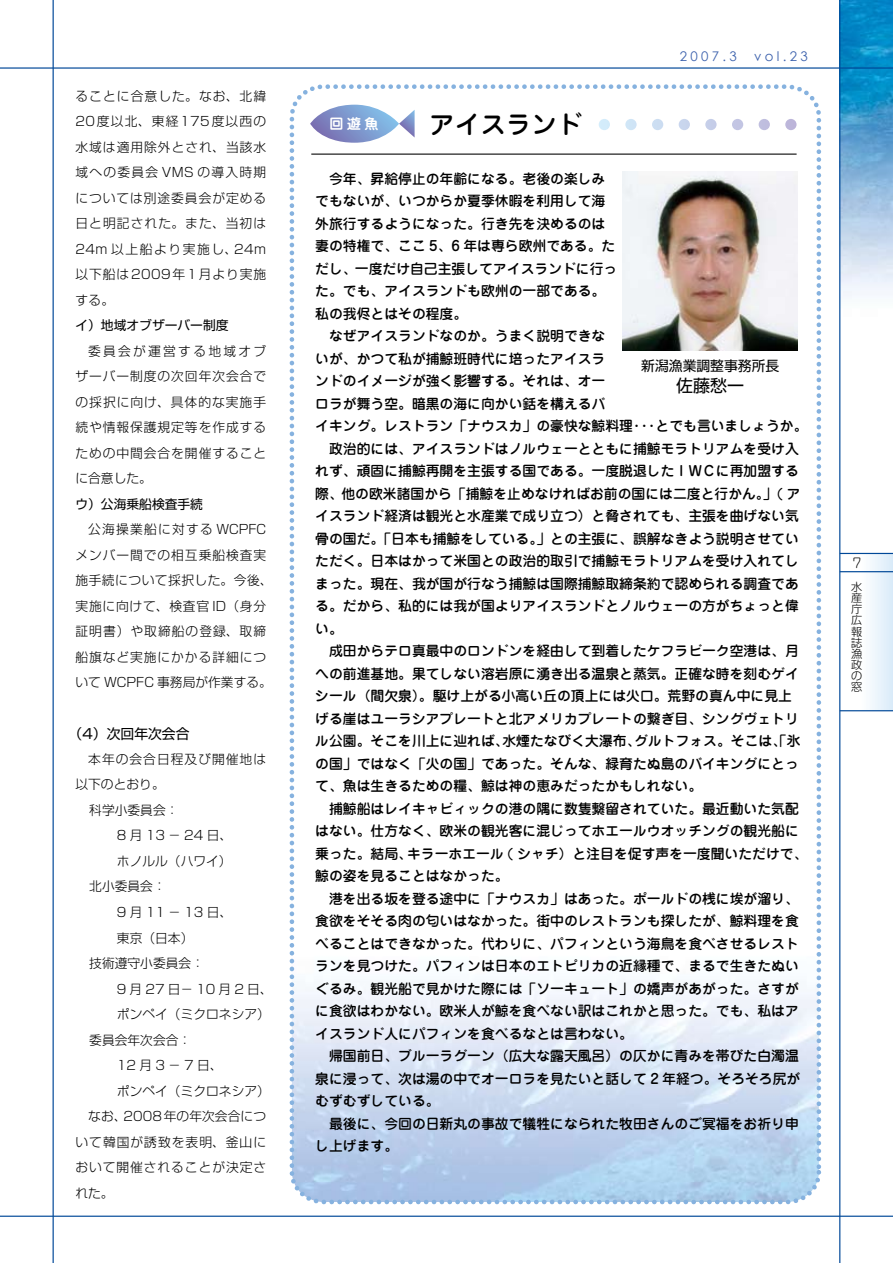
<style>
.page{position:relative;width:893px;height:1263px;background:#fff}
.page>*{position:absolute;margin:0;border:0;box-sizing:border-box;transform-origin:0 0}
.t1{font:500 25.5px "Jun 34";color:#000}
.t2{font:16.95px "Shin Go";color:#000}
.t3{font:700 14.1px "Jun 501";color:#fff}
.t4{font:500 13.8px/22.5px "Jun 34";color:#000}
.t5{font:13.8px "Shin Go";color:#000}
.t6{font:13.35px "Century Gothic";letter-spacing:.25em;color:#3d62ad}
.t7{font:300 12.75px/25.5px "Shin Go";letter-spacing:.075em;color:#000;text-align:justify}
.t8{font:300 12.75px "Shin Go";color:#000}
.t9{font:12.75px "Shin Go";color:#000}
.t10{font:300 12.75px "Shin Go";letter-spacing:.005em;color:#000}
.t11{font:300 12.75px "Shin Go";letter-spacing:.235em;color:#000}
.t12{font:300 11.1px/11.1px "Shin Go";color:#000;text-align:justify}
</style>
<div class="page">
<img style="left:840px;top:0;width:53px;height:321px">
<div style="left:840px;top:553px;width:53px;height:158px;background:linear-gradient(to right,#fff,#e0eefa)"></div>
<hr style="left:53px;top:0;width:1px;height:1263px;background:#004898">
<hr style="left:840px;top:553px;width:53px;height:1px;background:#004898">
<hr style="left:840px;top:571px;width:53px;height:1px;background:#004898">
<hr style="left:840px;top:710px;width:53px;height:1px;background:#004898">
<hr style="left:839px;top:0;width:1px;height:1263px;background:#004898">
<hr style="left:0;top:1215px;width:893px;height:2px;background:#004898">
<hr style="left:0;top:67px;width:893px;height:2px;background:#004898">
<div style="left:290px;top:84px;width:531px;height:1120px;border:5px dashed #86b2df;border-radius:31px"></div>
<svg style="left:310px;top:105px;width:89px;height:38px;background:#8aa1d1"></svg>
<svg style="left:399px;top:110px;width:16px;height:28px"></svg>
<hr style="left:311px;top:154px;width:486px;height:1px;background:#000">
<svg style="left:759px;top:119px;width:11px;height:11px"></svg>
<svg style="left:732px;top:119px;width:11px;height:11px"></svg>
<svg style="left:785px;top:119px;width:11px;height:11px"></svg>
<svg style="left:705px;top:119px;width:12px;height:11px"></svg>
<svg style="left:679px;top:119px;width:11px;height:11px"></svg>
<svg style="left:652px;top:119px;width:11px;height:11px"></svg>
<svg style="left:625px;top:119px;width:12px;height:11px"></svg>
<svg style="left:599px;top:119px;width:11px;height:11px"></svg>
<img style="left:623px;top:171px;width:175px;height:180px">
<svg style="left:853px;top:557px;width:7px;height:11px"></svg>
<p class="t7" style="left:75px;top:82px;width:192px">ることに合意した。なお、北緯20度以北、東経175度以西の水域は適用除外とされ、当該水域への委員会 VMS の導入時期については別途委員会が定める日と明記された。また、当初は24m 以上船より実施し、24m以下船は2009年1月より実施する。</p>
<p class="t9" style="left:75px;top:317px;width:155px">イ）地域オブザーバー制度</p>
<p class="t7" style="left:75px;top:338px;width:192px;text-indent:13px">委員会が運営する地域オブザーバー制度の次回年次会合での採択に向け、具体的な実施手続や情報保護規定等を作成するための中間会合を開催することに合意した。</p>
<p class="t9" style="left:75px;top:495px;width:129px">ウ）公海乗船検査手続</p>
<p class="t7" style="left:75px;top:516px;width:199px;text-align:center">公海操業船に対する WCPFC<br>メンバー間での相互乗船検査実施手続について採択した。今後、実施に向けて、検査官 ID（身分証明書）や取締船の登録、取締船旗など実施にかかる詳細について WCPFC 事務局が作業する。</p>
<p class="t5" style="left:69px;top:725px;width:123px">（4）次回年次会合</p>
<p class="t7" style="left:88px;top:746px;width:179px">本年の会合日程及び開催地は</p>
<p class="t7" style="left:75px;top:771px;width:91px">以下のとおり。</p>
<p class="t7" style="left:89px;top:797px;width:91px">科学小委員会：</p>
<p class="t7" style="left:117px;top:822px;width:117px">8月13−24日、</p>
<p class="t7" style="left:117px;top:848px;width:116px">ホノルル（ハワイ）</p>
<p class="t7" style="left:89px;top:873px;width:78px">北小委員会：</p>
<p class="t7" style="left:117px;top:899px;width:117px">9月11−13日、</p>
<p class="t7" style="left:117px;top:924px;width:78px">東京（日本）</p>
<p class="t8" style="left:89px;top:955px;width:116px">技術遵守小委員会：</p>
<p class="t11" style="left:117px;top:980px;width:157px">9月27日−10月2日、</p>
<p class="t8" style="left:117px;top:1006px;width:155px">ポンペイ（ミクロネシア）</p>
<p class="t8" style="left:89px;top:1031px;width:104px">委員会年次会合：</p>
<p class="t7" style="left:117px;top:1052px;width:107px">12月3−7日、</p>
<p class="t8" style="left:117px;top:1082px;width:155px">ポンペイ（ミクロネシア）</p>
<p class="t10" style="left:88px;top:1108px;width:179px">なお、2008年の年次会合につ</p>
<p class="t7" style="left:75px;top:1128px;width:192px">いて韓国が誘致を表明、釜山に</p>
<p class="t7" style="left:75px;top:1154px;width:192px">おいて開催されることが決定さ</p>
<p class="t7" style="left:75px;top:1179px;width:40px">れた。</p>
<p class="t3" style="left:330px;top:114px;width:51px">回遊魚</p>
<h1 class="t1" style="left:429px;top:107px;width:154px">アイスランド</h1>
<p class="t6" style="left:680px;top:48px;width:59px">2007.3</p>
<p class="t6" style="left:754px;top:48px;width:55px">vol.23</p>
<p class="t4" style="left:315px;top:167px;width:304px;text-indent:14px">今年、昇給停止の年齢になる。老後の楽しみでもないが、いつからか夏季休暇を利用して海外旅行するようになった。行き先を決めるのは妻の特権で、ここ 5、6 年は専ら欧州である。ただし、一度だけ自己主張してアイスランドに行った。でも、アイスランドも欧州の一部である。私の我侭とはその程度。</p>
<p class="t4" style="left:329px;top:324px;width:278px">なぜアイスランドなのか。うまく説明できな</p>
<p class="t4" style="left:315px;top:347px;width:292px">いが、かつて私が捕鯨班時代に培ったアイスラ</p>
<p class="t4" style="left:315px;top:369px;width:292px">ンドのイメージが強く影響する。それは、オー</p>
<p class="t4" style="left:315px;top:392px;width:292px">ロラが舞う空。暗黒の海に向かい銛を構えるバ</p>
<p class="t4" style="left:315px;top:414px;width:494px">イキング。レストラン「ナウスカ」の豪快な鯨料理・・・とでも言いましょうか。</p>
<p class="t4" style="left:329px;top:437px;width:471px">政治的には、アイスランドはノルウェーとともに捕鯨モラトリアムを受け入</p>
<p class="t4" style="left:315px;top:459px;width:485px">れず、頑固に捕鯨再開を主張する国である。一度脱退したＩＷＣに再加盟する</p>
<p class="t4" style="left:315px;top:482px;width:487px">際、他の欧米諸国から「捕鯨を止めなければお前の国には二度と行かん。」( ア</p>
<p class="t4" style="left:315px;top:504px;width:485px">イスランド経済は観光と水産業で成り立つ）と脅されても、主張を曲げない気</p>
<p class="t4" style="left:315px;top:527px;width:485px">骨の国だ。「日本も捕鯨をしている。」との主張に、誤解なきよう説明させてい</p>
<p class="t4" style="left:315px;top:549px;width:485px">ただく。日本はかって米国との政治的取引で捕鯨モラトリアムを受け入れてし</p>
<p class="t4" style="left:315px;top:572px;width:485px">まった。現在、我が国が行なう捕鯨は国際捕鯨取締条約で認められる調査であ</p>
<p class="t4" style="left:315px;top:594px;width:485px">る。だから、私的には我が国よりアイスランドとノルウェーの方がちょっと偉</p>
<p class="t4" style="left:315px;top:617px;width:29px">い。</p>
<p class="t4" style="left:329px;top:639px;width:471px">成田からテロ真最中のロンドンを経由して到着したケフラビーク空港は、月</p>
<p class="t4" style="left:315px;top:662px;width:485px">への前進基地。果てしない溶岩原に湧き出る温泉と蒸気。正確な時を刻むゲイ</p>
<p class="t4" style="left:315px;top:684px;width:478px">シール（間欠泉）。駆け上がる小高い丘の頂上には火口。荒野の真ん中に見上</p>
<p class="t4" style="left:315px;top:707px;width:485px">げる崖はユーラシアプレートと北アメリカプレートの繋ぎ目、シングヴェトリ</p>
<p class="t4" style="left:315px;top:729px;width:487px">ル公園。そこを川上に辿れば、水煙たなびく大瀑布、グルトフォス。そこは、「氷</p>
<p class="t4" style="left:315px;top:752px;width:485px">の国」ではなく「火の国」であった。そんな、緑育たぬ島のバイキングにとっ</p>
<p class="t4" style="left:315px;top:774px;width:388px">て、魚は生きるための糧、鯨は神の恵みだったかもしれない。</p>
<p class="t4" style="left:329px;top:797px;width:471px">捕鯨船はレイキャビィックの港の隅に数隻繋留されていた。最近動いた気配</p>
<p class="t4" style="left:315px;top:819px;width:485px">はない。仕方なく、欧米の観光客に混じってホエールウオッチングの観光船に</p>
<p class="t4" style="left:315px;top:842px;width:494px">乗った。結局、キラーホエール ( シャチ）と注目を促す声を一度聞いただけで、</p>
<p class="t4" style="left:315px;top:864px;width:195px">鯨の姿を見ることはなかった。</p>
<p class="t4" style="left:329px;top:887px;width:471px">港を出る坂を登る途中に「ナウスカ」はあった。ポールドの桟に埃が溜り、</p>
<p class="t4" style="left:315px;top:909px;width:485px">食欲をそそる肉の匂いはなかった。街中のレストランも探したが、鯨料理を食</p>
<p class="t4" style="left:315px;top:932px;width:485px">べることはできなかった。代わりに、パフィンという海鳥を食べさせるレスト</p>
<p class="t4" style="left:315px;top:954px;width:485px">ランを見つけた。パフィンは日本のエトピリカの近縁種で、まるで生きたぬい</p>
<p class="t4" style="left:315px;top:977px;width:485px">ぐるみ。観光船で見かけた際には「ソーキュート」の嬌声があがった。さすが</p>
<p class="t4" style="left:315px;top:999px;width:485px">に食欲はわかない。欧米人が鯨を食べない訳はこれかと思った。でも、私はア</p>
<p class="t4" style="left:315px;top:1022px;width:319px">イスランド人にパフィンを食べるなとは言わない。</p>
<p class="t4" style="left:329px;top:1044px;width:471px">帰国前日、ブルーラグーン（広大な露天風呂）の仄かに青みを帯びた白濁温</p>
<p class="t4" style="left:315px;top:1067px;width:487px">泉に浸って、次は湯の中でオーロラを見たいと話して 2 年経つ。そろそろ尻が</p>
<p class="t4" style="left:315px;top:1089px;width:126px">むずむずしている。</p>
<p class="t4" style="left:329px;top:1112px;width:471px">最後に、今回の日新丸の事故で犠牲になられた牧田さんのご冥福をお祈り申</p>
<p class="t4" style="left:315px;top:1134px;width:84px">し上げます。</p>
<p class="t5" style="left:641px;top:356px;width:140px">新潟漁業調整事務所長</p>
<p class="t2" style="left:676px;top:374px;width:70px">佐藤愁一</p>
<p class="t12" style="left:851px;top:581px;width:12px">水産庁広報誌漁政の窓</p>
</div>
